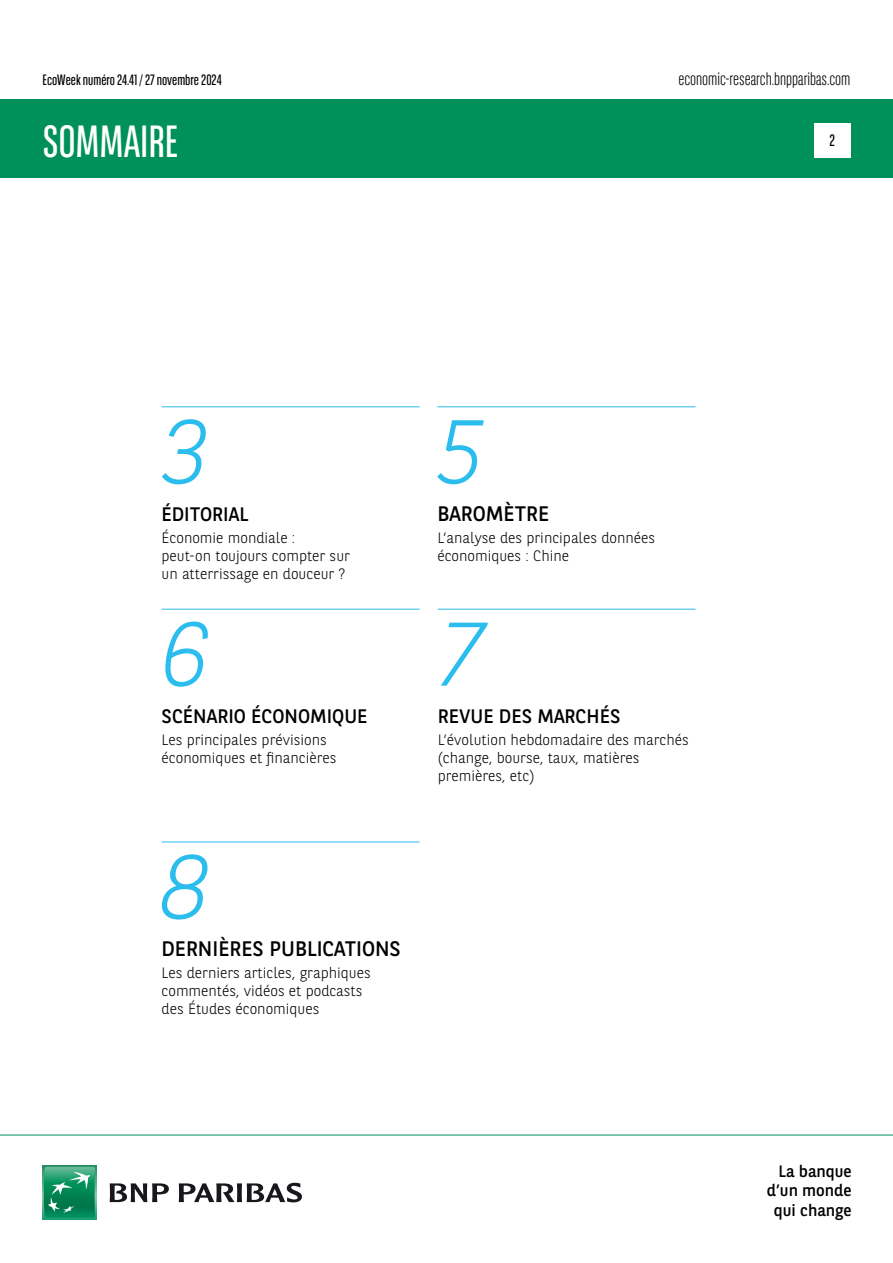
<style>
.page{position:relative;width:893px;height:1263px;background:#fff}
.page>*{position:absolute;margin:0;border:0;box-sizing:border-box;transform-origin:0 0}
.t1{font:italic 300 90px "BNPP Sans";color:#2abdee}
.t2{font:45px "BNPP Sans Condensed";color:#fff}
.t3{font:21px "BNPP Sans";color:#000}
.t4{font:19.5px "BNPP Sans";color:#000}
.t5{font:300 18px "BNPP Sans Condensed";color:#000}
.t6{font:16.5px/19.8px "BNPP Sans";color:#000;text-align:right}
.t7{font:16.5px "BNPP Sans Condensed";color:#000}
.t8{font:300 15px/18px "BNPP Sans";color:#000}
.t9{font:15px "BNPP Sans Condensed";color:#000}
</style>
<div class="page">
<div style="left:1px;top:99px;width:892px;height:78px;background:#00915b"></div>
<svg style="left:43px;top:1166px;width:53px;height:53px"></svg>
<svg style="left:44px;top:1167px;width:51px;height:51px;background:#26996e"></svg>
<svg style="left:110px;top:1183px;width:59px;height:19px"></svg>
<svg style="left:179px;top:1183px;width:123px;height:19px"></svg>
<hr style="left:0;top:1135px;width:893px;height:1px;background:#00915b">
<div style="left:814px;top:123px;width:36px;height:34px;background:#fff"></div>
<hr style="left:162px;top:406px;width:258px;height:1px;background:#2abdee">
<hr style="left:162px;top:609px;width:258px;height:1px;background:#2abdee">
<hr style="left:162px;top:842px;width:258px;height:1px;background:#2abdee">
<hr style="left:438px;top:609px;width:257px;height:1px;background:#2abdee">
<hr style="left:437px;top:406px;width:258px;height:1px;background:#2abdee">
<p class="t9" style="left:43px;top:70px;width:181px">EcoWeek numéro 24.41 / 27 novembre 2024</p>
<p class="t5" style="left:678px;top:67px;width:174px">economic-research.bnpparibas.com</p>
<h2 class="t2" style="left:43px;top:113px;width:137px">SOMMAIRE</h2>
<p class="t7" style="left:829px;top:130px;width:7px">2</p>
<h1 class="t1" style="left:162px;top:390px;width:49px">3</h1>
<h3 class="t4" style="left:162px;top:500px;width:88px">ÉDITORIAL</h3>
<p class="t8" style="left:162px;top:528px;width:190px">Économie mondiale :<br>peut-on toujours compter sur un atterrissage en douceur ?</p>
<h1 class="t1" style="left:162px;top:593px;width:49px">6</h1>
<h3 class="t4" style="left:162px;top:703px;width:207px">SCÉNARIO ÉCONOMIQUE</h3>
<p class="t8" style="left:162px;top:730px;width:176px">Les principales prévisions économiques et financières</p>
<h1 class="t1" style="left:162px;top:826px;width:49px">8</h1>
<h3 class="t3" style="left:162px;top:934px;width:241px">DERNIÈRES PUBLICATIONS</h3>
<p class="t8" style="left:162px;top:963px;width:211px">Les derniers articles, graphiques commentés, vidéos et podcasts des Études économiques</p>
<h1 class="t1" style="left:437px;top:390px;width:49px">5</h1>
<h3 class="t3" style="left:437px;top:499px;width:113px">BAROMÈTRE</h3>
<p class="t8" style="left:437px;top:528px;width:219px">L’analyse des principales données économiques : Chine</p>
<h1 class="t1" style="left:438px;top:593px;width:49px">7</h1>
<h3 class="t4" style="left:438px;top:703px;width:184px">REVUE DES MARCHÉS</h3>
<p class="t8" style="left:438px;top:730px;width:252px">L’évolution hebdomadaire des marchés (change, bourse, taux, matières premières, etc)</p>
<p class="t6" style="left:767px;top:1160px;width:86px">La banque d’un monde qui change</p>
</div>
